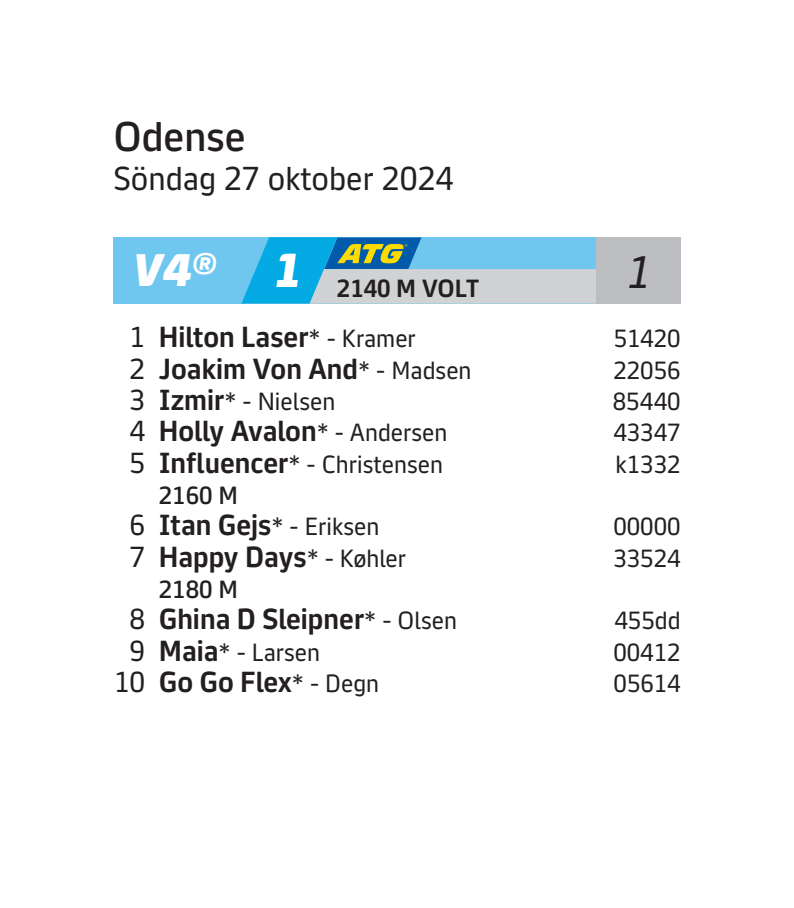
<style>
.page{position:relative;width:794px;height:908px;background:#fff}
.page>*{position:absolute;margin:0;border:0;box-sizing:border-box;transform-origin:0 0}
.t1{font:46px "ATG Rubrik";color:#fff}
.t2{font:44px "ATG Rubrik";color:#fff}
.t3{font:italic 44px "ATG Text";color:#231f20}
.t4{font:500 40px "ATG Text";color:#231f20}
.t5{font:32px "ATG Text";color:#231f20}
.HorseAndRider{font:700 28px "ATG Text";color:#231f20}
.S_REKORD{font:28px "ATG Text";color:#231f20}
.HorseAndRider-2{font:24px "ATG Text";color:#231f20}
.S_REKORD-2{font:24px "ATG Text";color:#231f20}
.Distance{font:500 24px "ATG Text";color:#231f20}
.t6{font:700 24px "ATG Text";color:#231f20}
.s1{font-weight:400;font-size:24px}
.s2{font-weight:700;font-size:28px}
</style>
<div class="page">
<div style="left:595px;top:237px;width:85px;height:66px;background:#bcbdc0"></div>
<svg style="left:113px;top:237px;width:483px;height:66px"></svg>
<p class="t4" style="left:113px;top:113px;width:134px">Odense</p>
<p class="t5" style="left:113px;top:159px;width:341px">Söndag 27 oktober 2024</p>
<p class="t2" style="left:134px;top:244px;width:83px">V4®</p>
<p class="t1" style="left:277px;top:243px;width:25px">1</p>
<p class="t6" style="left:337px;top:274px;width:144px">2140 M VOLT</p>
<p class="t3" style="left:626px;top:246px;width:26px">1</p>
<p class="S_REKORD" style="left:129px;top:320px;width:17px">1</p>
<p class="HorseAndRider" style="left:159px;top:320px;width:259px">Hilton Laser<span class="s1">* - Kramer</span></p>
<p class="S_REKORD-2" style="left:614px;top:324px;width:68px">51420</p>
<p class="S_REKORD" style="left:129px;top:352px;width:17px">2</p>
<p class="HorseAndRider" style="left:159px;top:351px;width:314px">Joakim Von And<span class="s1">* - Madsen</span></p>
<p class="S_REKORD-2" style="left:613px;top:356px;width:69px">22056</p>
<p class="S_REKORD" style="left:129px;top:383px;width:17px">3</p>
<p class="HorseAndRider-2" style="left:159px;top:387px;width:178px"><span class="s2">Izmir</span>* - Nielsen</p>
<p class="S_REKORD-2" style="left:613px;top:387px;width:69px">85440</p>
<p class="S_REKORD" style="left:129px;top:414px;width:17px">4</p>
<p class="HorseAndRider" style="left:159px;top:414px;width:290px">Holly Avalon<span class="s1">* - Andersen</span></p>
<p class="S_REKORD-2" style="left:613px;top:418px;width:69px">43347</p>
<p class="S_REKORD" style="left:129px;top:446px;width:17px">5</p>
<p class="HorseAndRider-2" style="left:159px;top:449px;width:286px"><span class="s2">Influencer</span>* - Christensen</p>
<p class="S_REKORD-2" style="left:615px;top:449px;width:67px">k1332</p>
<p class="Distance" style="left:159px;top:481px;width:81px">2160 M</p>
<p class="S_REKORD" style="left:129px;top:508px;width:17px">6</p>
<p class="HorseAndRider-2" style="left:159px;top:512px;width:222px"><span class="s2">Itan Gejs</span>* - Eriksen</p>
<p class="S_REKORD-2" style="left:613px;top:512px;width:69px">00000</p>
<p class="S_REKORD" style="left:129px;top:540px;width:17px">7</p>
<p class="HorseAndRider" style="left:159px;top:539px;width:249px">Happy Days<span class="s1">* - Køhler</span></p>
<p class="S_REKORD-2" style="left:613px;top:543px;width:69px">33524</p>
<p class="Distance" style="left:159px;top:574px;width:81px">2180 M</p>
<p class="S_REKORD" style="left:129px;top:602px;width:17px">8</p>
<p class="HorseAndRider" style="left:159px;top:602px;width:300px">Ghina D Sleipner<span class="s1">* - Olsen</span></p>
<p class="S_REKORD-2" style="left:614px;top:606px;width:67px">455dd</p>
<p class="S_REKORD" style="left:129px;top:633px;width:17px">9</p>
<p class="HorseAndRider-2" style="left:159px;top:637px;width:163px"><span class="s2">Maia</span>* - Larsen</p>
<p class="S_REKORD-2" style="left:613px;top:637px;width:69px">00412</p>
<p class="S_REKORD" style="left:114px;top:665px;width:33px">10</p>
<p class="HorseAndRider" style="left:159px;top:664px;width:222px">Go Go Flex<span class="s1">* - Degn</span></p>
<p class="S_REKORD-2" style="left:613px;top:669px;width:68px">05614</p>
</div>
